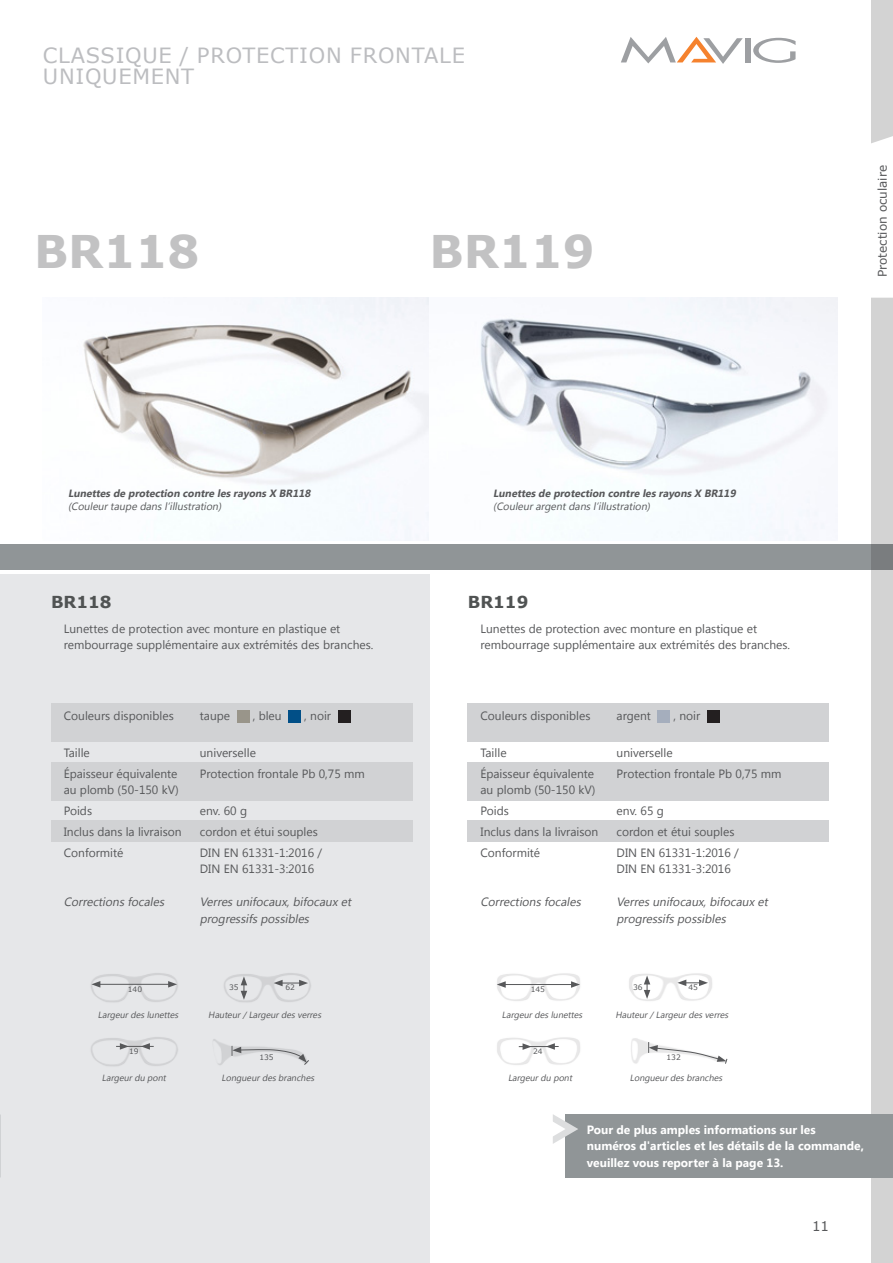
<style>
.page{position:relative;width:893px;height:1263px;background:#fff}
.page>*{position:absolute;margin:0;border:0;box-sizing:border-box;transform-origin:0 0}
.t1{font:700 45px "Verdana";color:#c2c2c3}
.t2{font:21px/21px "Verdana";letter-spacing:.035em;color:#bcbdc0}
.t3{font:700 16.5px "Verdana";color:#505353}
.t4{font:13.5px "Verdana";color:#57585a}
.t5{font:12px/16.5px "Lao UI";color:#57585a}
.t6{font:italic 12px/16.5px "Lao UI";color:#57585a}
.t7{font:700 12px/16.5px "Lao UI";color:#fff}
.t8{font:12px "Verdana";color:#57585a}
.t9{font:italic 700 10.5px "Lao UI";color:#57585a}
.t10{font:italic 10.5px "Lao UI";color:#57585a}
.t11{font:italic 9px "Lao UI";color:#57585a}
.t12{font:7.5px "Verdana";color:#57585a}
</style>
<div class="page">
<div style="left:0;top:544px;width:893px;height:26px;background:#909597"></div>
<div style="left:0;top:574px;width:429px;height:689px;background:#e6e7e9"></div>
<img style="left:91px;top:973px;width:87px;height:29px">
<hr style="left:98px;top:984px;width:73px;height:1px;background:#57585a">
<svg style="left:91px;top:981px;width:9px;height:6px"></svg>
<svg style="left:168px;top:981px;width:9px;height:6px"></svg>
<img style="left:224px;top:973px;width:87px;height:29px">
<svg style="left:241px;top:976px;width:6px;height:24px"></svg>
<svg style="left:274px;top:980px;width:34px;height:6px"></svg>
<img style="left:91px;top:1037px;width:87px;height:29px">
<svg style="left:116px;top:1043px;width:38px;height:7px"></svg>
<img style="left:213px;top:1039px;width:18px;height:26px">
<svg style="left:231px;top:1045px;width:78px;height:20px"></svg>
<img style="left:497px;top:973px;width:83px;height:28px">
<hr style="left:503px;top:984px;width:70px;height:1px;background:#57585a">
<svg style="left:497px;top:981px;width:9px;height:7px"></svg>
<svg style="left:571px;top:981px;width:9px;height:7px"></svg>
<img style="left:629px;top:973px;width:83px;height:28px">
<svg style="left:644px;top:975px;width:6px;height:24px"></svg>
<svg style="left:677px;top:979px;width:31px;height:7px"></svg>
<img style="left:497px;top:1037px;width:83px;height:28px">
<svg style="left:519px;top:1043px;width:40px;height:7px"></svg>
<img style="left:631px;top:1038px;width:97px;height:26px">
<svg style="left:648px;top:1041px;width:79px;height:23px"></svg>
<div style="left:745px;top:38px;width:5px;height:24px;background:#9d9fa2"></div>
<svg style="left:753px;top:38px;width:42px;height:25px"></svg>
<svg style="left:621px;top:37px;width:122px;height:27px"></svg>
<div style="left:872px;top:0;width:21px;height:1263px;background:#d3d3d3"></div>
<img style="left:83px;top:298px;width:755px;height:242px">
<div style="left:566px;top:1114px;width:327px;height:64px;background:#909597"></div>
<svg style="left:553px;top:1114px;width:25px;height:30px"></svg>
<div style="left:51px;top:704px;width:361px;height:38px;background:#d1d2d4"></div>
<div style="left:51px;top:762px;width:361px;height:38px;background:#d1d2d4"></div>
<div style="left:51px;top:821px;width:361px;height:21px;background:#d1d2d4"></div>
<div style="left:237px;top:710px;width:12px;height:13px;background:#99958a"></div>
<div style="left:288px;top:710px;width:13px;height:13px;background:#014f87"></div>
<div style="left:338px;top:710px;width:12px;height:13px;background:#231f20"></div>
<div style="left:468px;top:704px;width:361px;height:38px;background:#d1d2d4"></div>
<div style="left:468px;top:762px;width:361px;height:38px;background:#d1d2d4"></div>
<div style="left:468px;top:821px;width:361px;height:21px;background:#d1d2d4"></div>
<div style="left:657px;top:710px;width:13px;height:13px;background:#a5aebd"></div>
<div style="left:707px;top:710px;width:13px;height:13px;background:#231f20"></div>
<svg style="left:871px;top:136px;width:22px;height:162px"></svg>
<div style="left:872px;top:157px;width:21px;height:128px;background:#fff"></div>
<h2 class="t2" style="left:43px;top:44px;width:424px">CLASSIQUE / PROTECTION FRONTALE<br>UNIQUEMENT</h2>
<h1 class="t1" style="left:34px;top:220px;width:167px">BR118</h1>
<h1 class="t1" style="left:429px;top:220px;width:167px">BR119</h1>
<p class="t8" style="left:874px;top:277px;width:114px;rotate:-90deg">Protection oculaire</p>
<p class="t9" style="left:68px;top:486px;width:246px">Lunettes de protection contre les rayons X BR118</p>
<p class="t10" style="left:68px;top:499px;width:157px">(Couleurtaupe dans l’illustration)</p>
<p class="t9" style="left:493px;top:486px;width:246px">Lunettes de protection contre les rayons X BR119</p>
<p class="t10" style="left:493px;top:499px;width:161px">(Couleurargentdans l’illustration)</p>
<h3 class="t3" style="left:51px;top:590px;width:62px">BR118</h3>
<p class="t5" style="left:64px;top:620px;width:311px">Lunettes de protection avec monture en plastique et rembourrage supplémentaire aux extrémités des branches.</p>
<h3 class="t3" style="left:468px;top:590px;width:62px">BR119</h3>
<p class="t5" style="left:480px;top:620px;width:311px">Lunettes de protection avec monture en plastique et rembourrage supplémentaire aux extrémités des branches.</p>
<p class="t5" style="left:64px;top:707px;width:112px">Couleurs disponibles</p>
<p class="t5" style="left:200px;top:707px;width:32px">taupe</p>
<p class="t5" style="left:253px;top:707px;width:30px">, bleu</p>
<p class="t5" style="left:304px;top:707px;width:28px">, noir</p>
<p class="t5" style="left:64px;top:744px;width:28px">Taille</p>
<p class="t5" style="left:200px;top:744px;width:58px">universelle</p>
<p class="t5" style="left:64px;top:765px;width:115px">Épaisseur équivalente</p>
<p class="t5" style="left:200px;top:765px;width:166px">Protection frontale Pb 0,75 mm</p>
<p class="t5" style="left:64px;top:779px;width:116px;line-height:20.7px">au plomb (50-150 kV)<br>Poids</p>
<p class="t5" style="left:200px;top:802px;width:49px">env. 60 g</p>
<p class="t5" style="left:480px;top:707px;width:112px">Couleurs disponibles</p>
<p class="t5" style="left:617px;top:707px;width:36px">argent</p>
<p class="t5" style="left:673px;top:707px;width:28px">, noir</p>
<p class="t5" style="left:480px;top:744px;width:28px">Taille</p>
<p class="t5" style="left:617px;top:744px;width:58px">universelle</p>
<p class="t5" style="left:480px;top:765px;width:115px">Épaisseur équivalente</p>
<p class="t5" style="left:617px;top:765px;width:166px">Protection frontale Pb 0,75 mm</p>
<p class="t5" style="left:480px;top:779px;width:116px;line-height:20.7px">au plomb (50-150 kV)<br>Poids</p>
<p class="t5" style="left:617px;top:802px;width:49px">env. 65 g</p>
<p class="t5" style="left:64px;top:823px;width:119px">Inclus dans la livraison</p>
<p class="t5" style="left:200px;top:823px;width:119px">cordon et étui souples</p>
<p class="t5" style="left:64px;top:843px;width:61px">Conformité</p>
<p class="t5" style="left:200px;top:843px;width:124px">DIN EN 61331-1:2016 /<br>DIN EN 61331-3:2016</p>
<p class="t6" style="left:64px;top:893px;width:105px">Corrections focales</p>
<p class="t6" style="left:200px;top:893px;width:155px">Verres unifocaux,bifocaux et progressifs possibles</p>
<p class="t5" style="left:480px;top:823px;width:119px">Inclus dans la livraison</p>
<p class="t5" style="left:617px;top:823px;width:119px">cordon et étui souples</p>
<p class="t5" style="left:480px;top:843px;width:61px">Conformité</p>
<p class="t5" style="left:617px;top:843px;width:124px">DIN EN 61331-1:2016 /<br>DIN EN 61331-3:2016</p>
<p class="t6" style="left:480px;top:893px;width:105px">Corrections focales</p>
<p class="t6" style="left:617px;top:893px;width:155px">Verres unifocaux,bifocaux et progressifs possibles</p>
<p class="t12" style="left:128px;top:984px;width:16px">140</p>
<p class="t12" style="left:229px;top:982px;width:11px">35</p>
<p class="t12" style="left:285px;top:982px;width:11px">62</p>
<p class="t12" style="left:531px;top:984px;width:16px">145</p>
<p class="t12" style="left:633px;top:982px;width:11px">36</p>
<p class="t12" style="left:688px;top:982px;width:11px">45</p>
<p class="t11" style="left:98px;top:1008px;width:84px">Largeurdes lunettes</p>
<p class="t11" style="left:208px;top:1008px;width:116px">Hauteur/ Largeurdes verres</p>
<p class="t11" style="left:502px;top:1008px;width:84px">Largeurdes lunettes</p>
<p class="t11" style="left:615px;top:1008px;width:116px">Hauteur/ Largeurdes verres</p>
<p class="t12" style="left:129px;top:1046px;width:11px">19</p>
<p class="t12" style="left:259px;top:1052px;width:16px">135</p>
<p class="t12" style="left:533px;top:1046px;width:11px">24</p>
<p class="t12" style="left:666px;top:1052px;width:16px">132</p>
<p class="t11" style="left:102px;top:1072px;width:68px">Largeurdu pont</p>
<p class="t11" style="left:222px;top:1072px;width:96px">Longueurdes branches</p>
<p class="t11" style="left:508px;top:1072px;width:68px">Largeurdu pont</p>
<p class="t11" style="left:630px;top:1072px;width:96px">Longueurdes branches</p>
<p class="t7" style="left:587px;top:1121px;width:279px">Pour de plus amples informations sur les numéros d'articles et les détails de la commande, veuillez vous reporter à la page 13.</p>
<p class="t4" style="left:812px;top:1216px;width:19px">11</p>
</div>
